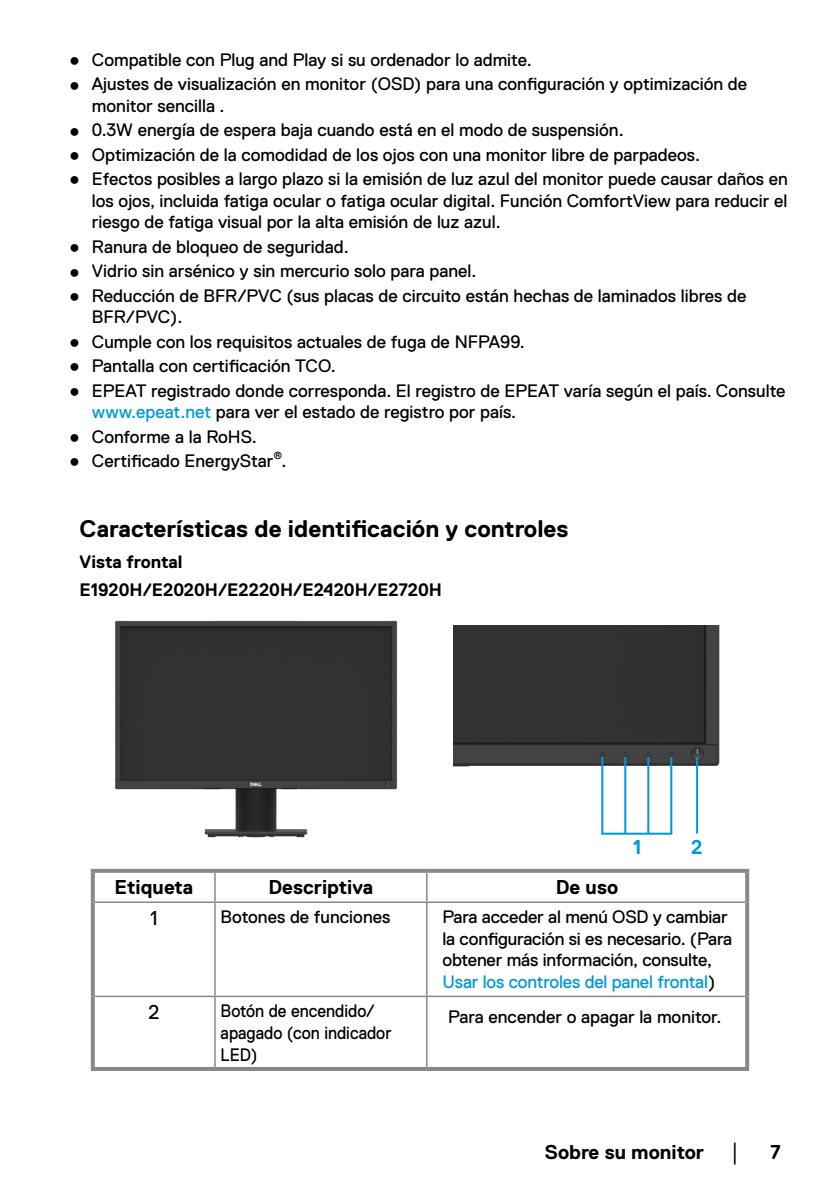
<style>
.page{position:relative;width:840px;height:1191px;background:#fff}
.page>*{position:absolute;margin:0;border:0;box-sizing:border-box;transform-origin:0 0}
.t1{font:700 24px "Dell Replica";color:#000}
.t2{font:700 20px "Dell Replica";color:#000}
.t3{font:20px "Dell Replica";color:#000}
.t4{font:700 20px "Dell Replica";color:#0098d9}
.t5{font:18px/21.6px "Dell Replica";color:#000}
.t6{font:700 18px/28px "Dell Replica";color:#000}
.t7{font:18px/21.6px "Dell Replica";color:#000;scale:.93 1}
.t8{font:18px "Arial";color:#000}
.t9{font:10.4px "Dell Replica";color:#000}
.s1{font-family:"Arial"}
.s2{color:#0098d9}
</style>
<div class="page">
<svg style="left:95px;top:873px;width:649px;height:194px"></svg>
<svg style="left:91px;top:869px;width:124px;height:4px"></svg>
<svg style="left:91px;top:873px;width:4px;height:29px"></svg>
<svg style="left:215px;top:869px;width:211px;height:4px"></svg>
<svg style="left:426px;top:869px;width:322px;height:4px"></svg>
<svg style="left:744px;top:873px;width:4px;height:29px"></svg>
<svg style="left:91px;top:902px;width:4px;height:94px"></svg>
<svg style="left:744px;top:902px;width:4px;height:94px"></svg>
<svg style="left:214px;top:873px;width:1px;height:28px"></svg>
<svg style="left:426px;top:873px;width:1px;height:28px"></svg>
<hr style="left:95px;top:901px;width:120px;height:2px;background:#888">
<hr style="left:215px;top:901px;width:211px;height:2px;background:#888">
<hr style="left:214px;top:903px;width:1px;height:92px;background:#888">
<hr style="left:426px;top:901px;width:318px;height:2px;background:#888">
<hr style="left:426px;top:903px;width:1px;height:92px;background:#888">
<hr style="left:95px;top:995px;width:120px;height:2px;background:#888">
<hr style="left:215px;top:995px;width:211px;height:2px;background:#888">
<hr style="left:214px;top:997px;width:1px;height:70px;background:#888">
<hr style="left:426px;top:995px;width:318px;height:2px;background:#888">
<hr style="left:426px;top:997px;width:1px;height:70px;background:#888">
<svg style="left:91px;top:996px;width:4px;height:71px"></svg>
<svg style="left:744px;top:996px;width:4px;height:71px"></svg>
<hr style="left:91px;top:1067px;width:124px;height:4px;background:#888">
<hr style="left:215px;top:1067px;width:211px;height:4px;background:#888">
<hr style="left:426px;top:1067px;width:322px;height:4px;background:#888">
<img style="left:453px;top:625px;width:267px;height:149px">
<hr style="left:601px;top:757px;width:2px;height:76px;background:#0098d9">
<hr style="left:624px;top:757px;width:2px;height:76px;background:#0098d9">
<hr style="left:647px;top:757px;width:2px;height:76px;background:#0098d9">
<hr style="left:670px;top:757px;width:2px;height:76px;background:#0098d9">
<hr style="left:695px;top:757px;width:2px;height:76px;background:#0098d9">
<hr style="left:601px;top:832px;width:71px;height:2px;background:#0098d9">
<img style="left:115px;top:620px;width:283px;height:218px">
<p class="t5" style="left:69px;top:49px;width:464px"><span class="s1">●</span> Compatible con Plug and Play si su ordenador lo admite.</p>
<p class="t5" style="left:92px;top:73px;width:656px;text-indent:-23px"><span class="s1">●</span> Ajustes de visualización en monitor (OSD) para una configuración y optimización de monitor sencilla .</p>
<p class="t5" style="left:69px;top:119px;width:555px"><span class="s1">●</span> 0.3W energía de espera baja cuando está en el modo de suspensión.</p>
<p class="t5" style="left:69px;top:144px;width:632px"><span class="s1">●</span> Optimización de la comodidad de los ojos con una monitor libre de parpadeos.</p>
<p class="t5" style="left:92px;top:168px;width:697px;text-align:justify;text-indent:-23px"><span class="s1">●</span> Efectos posibles a largo plazo si la emisión de luz azul del monitor puede causar daños en los ojos, incluida fatiga ocular o fatiga ocular digital. Función ComfortView para reducir el riesgo de fatiga visual por la alta emisión de luz azul.</p>
<p class="t5" style="left:69px;top:236px;width:281px"><span class="s1">●</span> Ranura de bloqueo de seguridad.</p>
<p class="t5" style="left:69px;top:260px;width:408px"><span class="s1">●</span> Vidrio sin arsénico y sin mercurio solo para panel.</p>
<p class="t5" style="left:92px;top:285px;width:655px;text-indent:-23px"><span class="s1">●</span> Reducción de BFR/PVC (sus placas de circuito están hechas de laminados libres de<br>BFR/PVC).</p>
<p class="t5" style="left:69px;top:331px;width:457px"><span class="s1">●</span> Cumple con los requisitos actuales de fuga de NFPA99.</p>
<p class="t5" style="left:69px;top:355px;width:268px"><span class="s1">●</span> Pantalla con certificación TCO.</p>
<p class="t5" style="left:92px;top:380px;width:694px;text-indent:-23px"><span class="s1">●</span> EPEAT registrado donde corresponda. El registro de EPEAT varía según el país. Consulte <span class="s2">www.epeat.net</span> para ver el estado de registro por país.</p>
<p class="t5" style="left:69px;top:426px;width:189px"><span class="s1">●</span> Conforme a la RoHS.</p>
<p class="t5" style="left:69px;top:450px;width:205px"><span class="s1">●</span> Certificado EnergyStar</p>
<p class="t9" style="left:273px;top:449px;width:10px">®</p>
<p class="t5" style="left:281px;top:450px;width:7px">.</p>
<h1 class="t1" style="left:80px;top:516px;width:490px">Características de identificación y controles</h1>
<p class="t6" style="left:80px;top:547px;width:363px">Vista frontal<br>E1920H/E2020H/E2220H/E2420H/E2720H</p>
<p class="t4" style="left:632px;top:836px;width:10px">1</p>
<p class="t4" style="left:690px;top:836px;width:13px">2</p>
<p class="t2" style="left:114px;top:875px;width:80px">Etiqueta</p>
<p class="t2" style="left:268px;top:875px;width:106px">Descriptiva</p>
<p class="t2" style="left:555px;top:875px;width:64px">De uso</p>
<p class="t3" style="left:150px;top:907px;width:9px">1</p>
<p class="t5" style="left:220px;top:906px;width:171px">Botones de funciones</p>
<p class="t5" style="left:442px;top:906px;width:291px">Para acceder al menú OSD y cambiar la configuración si es necesario. (Para obtener más información, consulte, <span class="s2">Usar los controles del panel frontal</span>)</p>
<p class="t3" style="left:148px;top:1001px;width:12px">2</p>
<p class="t7" style="left:220px;top:1000px;width:185px">Botón de encendido/ apagado (con indicador<br>LED)</p>
<p class="t5" style="left:448px;top:1006px;width:275px">Para encender o apagar la monitor.</p>
<p class="t2" style="left:544px;top:1141px;width:161px">Sobre su monitor</p>
<p class="t8" style="left:729px;top:1140px;width:13px">│</p>
<p class="t2" style="left:769px;top:1141px;width:12px">7</p>
</div>
